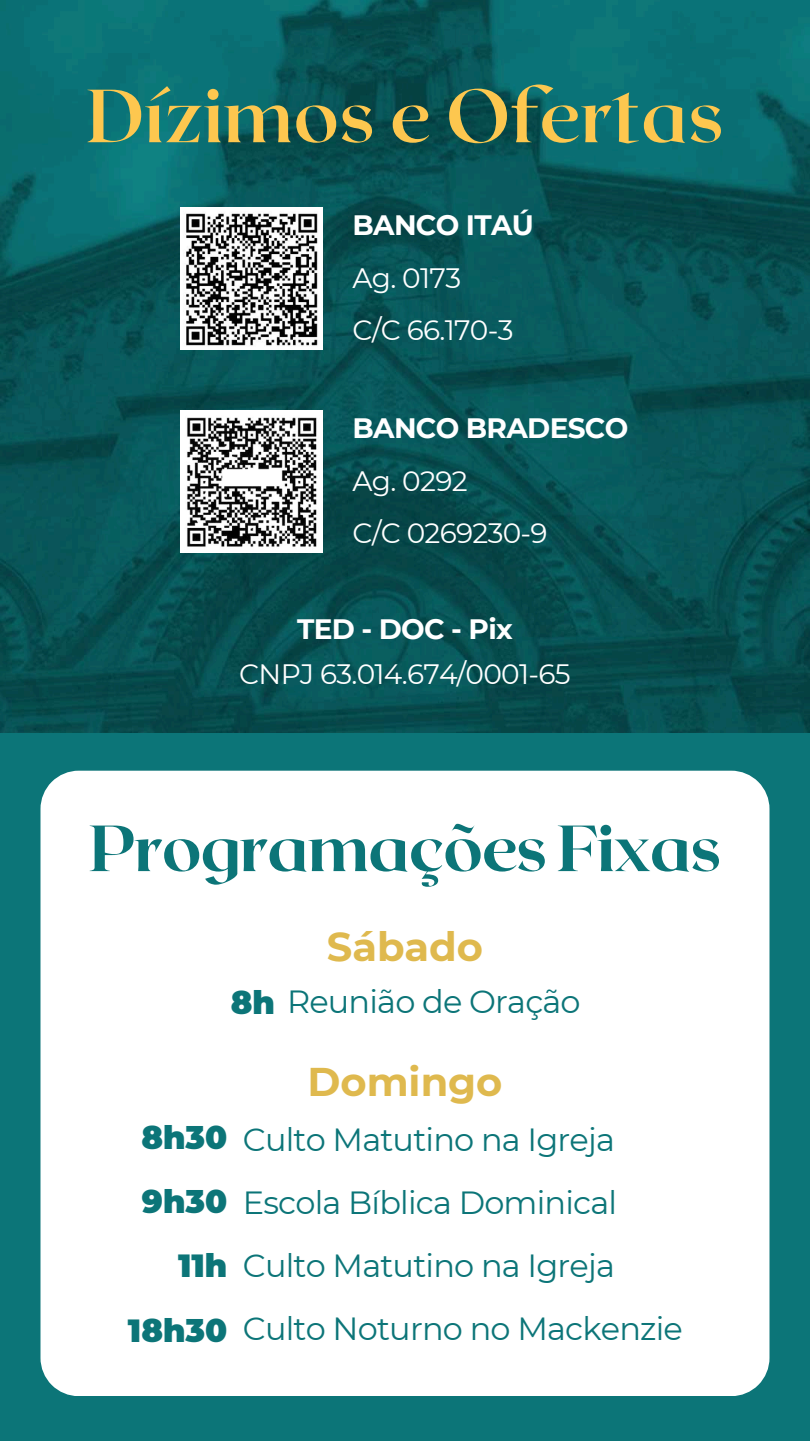
<style>
.page{position:relative;width:810px;height:1441px;background:#fff}
.page>*{position:absolute;margin:0;border:0;box-sizing:border-box;transform-origin:0 0}
.t1{font:700 75px "Roxborough CF";color:#fdc74f}
.t2{font:800 65px "Roxborough CF";letter-spacing:-.025em;color:#0c7578}
.t3{font:700 40px "Montserrat";color:#dfb94e}
.t4{font:32px/63px "Montserrat";letter-spacing:-.025em;color:#0c7578}
.t5{font:900 32px/64.5px "Montserrat";color:#0c7578;text-align:right}
.t6{font:28px/52.5px "Montserrat";letter-spacing:-.025em;color:#fff}
.t7{font:700 28px "Montserrat";letter-spacing:-.025em;color:#fff}
.s1{font-weight:900}
</style>
<div class="page">
<div style="left:0;top:720px;width:810px;height:720px;background:#0c7578"></div>
<div style="left:40px;top:770px;width:730px;height:625px;background:#fff"></div>
<img style="left:0;top:0;width:810px;height:732px">
<img style="left:180px;top:208px;width:143px;height:141px">
<img style="left:180px;top:410px;width:143px;height:143px">
<h1 class="t1" style="left:86px;top:67px;width:639px">Dízimos e Ofertas</h1>
<p class="t7" style="left:353px;top:208px;width:183px">BANCO ITAÚ</p>
<p class="t6" style="left:353px;top:251px;width:162px">Ag. 0173<br>C/C 66.170-3</p>
<p class="t7" style="left:353px;top:411px;width:277px">BANCO BRADESCO</p>
<p class="t6" style="left:353px;top:454px;width:197px">Ag. 0292<br>C/C 0269230-9</p>
<p class="t7" style="left:297px;top:612px;width:217px">TED - DOC - Pix</p>
<p class="t6" style="left:239px;top:647px;width:333px">CNPJ 63.014.674/0001-65</p>
<h2 class="t2" style="left:89px;top:805px;width:634px">Programações Fixas</h2>
<p class="t3" style="left:327px;top:921px;width:158px">Sábado</p>
<p class="t4" style="left:231px;top:969px;width:351px"><span class="s1">8h</span> Reunião de Oração</p>
<p class="t5" style="left:128px;top:1104px;width:101px">8h30<br>9h30<br>11h<br>18h30</p>
<p class="t3" style="left:307px;top:1057px;width:197px">Domingo</p>
<p class="t4" style="left:243px;top:1107px;width:442px">Culto Matutino na Igreja<br>Escola Bíblica Dominical<br>Culto Matutino na Igreja<br>Culto Noturno no Mackenzie</p>
</div>
